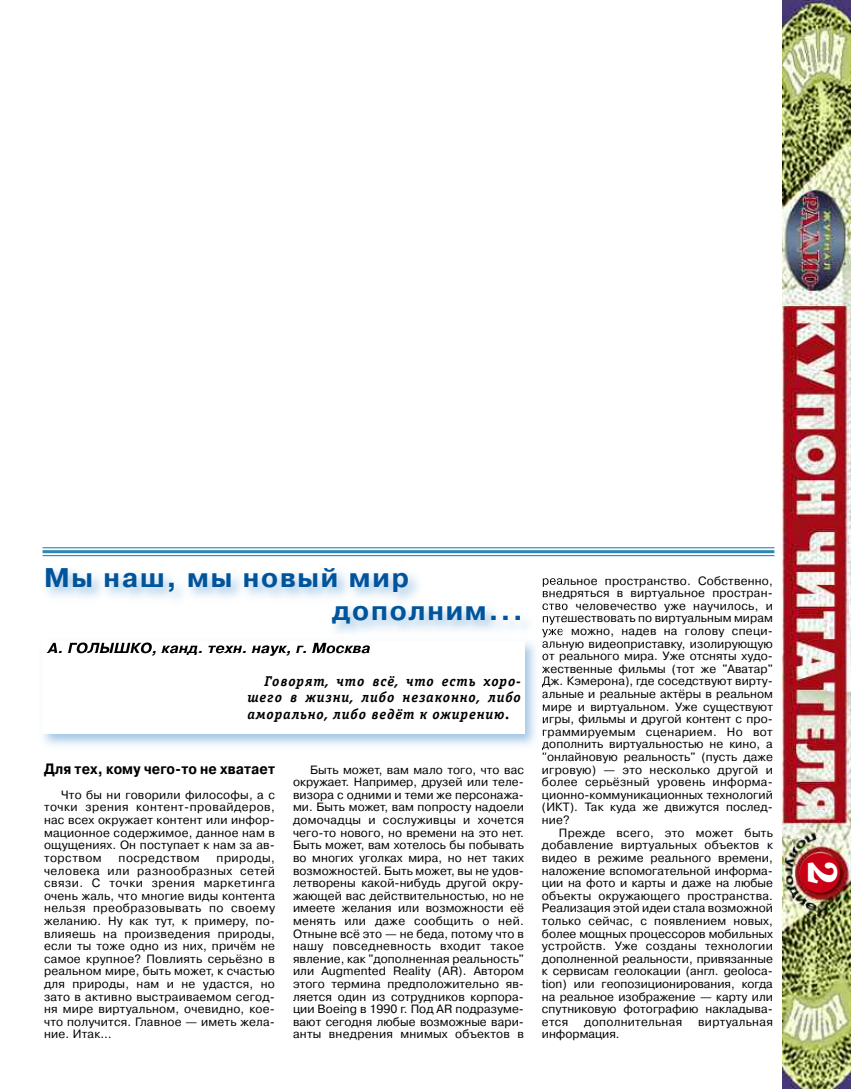
<style>
.page{position:relative;width:851px;height:1089px;background:#fff}
.page>*{position:absolute;margin:0;border:0;box-sizing:border-box;transform-origin:0 0}
.t1{font:600 42px "Bookman C";color:#fff;scale:.85 1}
.t2{font:700 27px/33px "Pragmatica C";letter-spacing:.065em;color:#00549c}
.t3{font:italic 700 15px "Pragmatica C";color:#000}
.t4{font:700 15px "Pragmatica C";letter-spacing:.005em;color:#000;scale:.9 1}
.t5{font:italic 700 14.25px/16.5px "Officina Serif C";letter-spacing:.055em;color:#000;text-align:justify}
.t6{font:12px/12.6px "Pragmatica C";letter-spacing:.015em;color:#000;text-align:justify}
.t7{font:12px "Pragmatica C";letter-spacing:.04em;color:#000}
</style>
<div class="page">
<img style="left:782px;top:0;width:68px;height:1089px">
<div style="left:799px;top:853px;width:40px;height:40px;background:#ca0016;border-radius:50%"></div>
<hr style="left:43px;top:547px;width:731px;height:1px;background:#2b88b3">
<hr style="left:43px;top:550px;width:731px;height:3px;background:#2b88b3">
<hr style="left:43px;top:555px;width:731px;height:1px;background:#2b88b3">
<img style="left:43px;top:651px;width:493px;height:95px">
<div style="left:43px;top:641px;width:481px;height:92px;background:#fff"></div>
<img style="left:542px;top:578px;width:20px;height:9px">
<img style="left:542px;top:591px;width:20px;height:7px">
<img style="left:542px;top:603px;width:20px;height:7px">
<img style="left:542px;top:616px;width:20px;height:8px">
<img style="left:542px;top:628px;width:20px;height:9px">
<img style="left:544px;top:641px;width:18px;height:7px">
<svg style="left:542px;top:634px;width:2px;height:119px"></svg>
<img style="left:269px;top:642px;width:101px;height:9px">
<img style="left:48px;top:642px;width:221px;height:9px">
<h2 class="t2" style="left:332px;top:561px;width:192px;text-indent:-288px">Мы наш, мы новый мир дополним...</h2>
<p class="t3" style="left:48px;top:639px;width:324px">А. ГОЛЫШКО, канд. техн. наук, г. Москва</p>
<p class="t5" style="left:247px;top:672px;width:275px;text-indent:17px">Говорят, что всё, что есть хоро&shy;шего в жизни, либо незаконно, либо аморально, либо ведёт к ожирению.</p>
<p class="t4" style="left:44px;top:760px;width:258px">Для тех, кому чего-то не хватает</p>
<p class="t6" style="left:44px;top:788px;width:232px;text-indent:17px">Что бы ни говорили философы, а с точки зрения контент-провайдеров, нас всех окружает контент или инфор&shy;мационное содержимое, данное нам в ощущениях. Он поступает к нам за ав&shy;торством</p>
<p class="t6" style="left:44px;top:851px;width:232px;text-indent:172px">природы, человека или разнообразных сетей связи. С точки зрения маркетинга очень жаль, что многие виды контента нельзя преобразовывать по своему желанию. Ну как тут, к примеру, по&shy;влияешь на произведения природы, если ты тоже одно из них, причём не самое крупное? Повлиять серьёзно в реальном мире, быть может, к счастью для природы, нам и не удастся, но зато в активно выстраиваемом сегод&shy;ня мире виртуальном, очевидно, кое&shy;что получится. Главное — иметь жела&shy;ние. Итак…</p>
<p class="t7" style="left:119px;top:850px;width:83px">посредством</p>
<p class="t6" style="left:293px;top:763px;width:232px;text-indent:17px">Быть может, вам мало того, что вас окружает. Например, друзей или теле&shy;визора с одними и теми же персонажа&shy;ми. Быть может, вам попросту надоели домочадцы и сослуживцы и хочется чего-то нового, но времени на это нет.<br>Быть может, вам хотелось бы побывать во многих уголках мира, но нет таких возможностей. Быть может, вы не удов&shy;летворены какой-нибудь другой окру&shy;жающей вас действительностью, но не имеете желания или возможности её менять или даже сообщить о ней.<br>Отныне всё это — не беда, потому что в нашу повседневность входит такое явление, как "дополненная реальность" или Augmented Reality (AR). Автором этого термина предположительно яв&shy;ляется один из сотрудников корпора&shy;ции Boeing в 1990 г. Под AR подразуме&shy;вают сегодня любые возможные вари&shy;анты внедрения мнимых объектов в</p>
<p class="t6" style="left:542px;top:574px;width:232px">реальное пространство. Собственно, внедряться в виртуальное простран&shy;ство человечество уже научилось, и путешествовать по виртуальным мирам уже можно, надев на голову специ&shy;альную видеоприставку, изолирующую от реального мира. Уже отсняты худо&shy;жественные фильмы (тот же "Аватар" Дж. Кэмерона), где соседствуют вирту&shy;альные и реальные актёры в реальном мире и виртуальном. Уже существуют игры, фильмы и другой контент с про&shy;граммируемым сценарием. Но вот дополнить виртуальностью не кино, а "онлайновую реальность" (пусть даже игровую) — это несколько другой и более серьёзный уровень информа&shy;ционно-коммуникационных технологий (ИКТ). Так куда же движутся послед&shy;ние?</p>
<p class="t6" style="left:542px;top:826px;width:232px;text-indent:17px">Прежде всего, это может быть добавление виртуальных объектов к видео в режиме реального времени, наложение вспомогательной информа&shy;ции на фото и карты и даже на любые объекты окружающего пространства.<br>Реализация этой идеи стала возможной только сейчас, с появлением новых, более мощных процессоров мобильных устройств. Уже созданы технологии дополненной реальности, привязанные к сервисам геолокации (англ. geoloca&shy;tion) или геопозиционирования, когда на реальное изображение — карту или спутниковую фотографию накладыва&shy;ется</p>
<p class="t6" style="left:584px;top:1015px;width:99px">дополнительная</p>
<p class="t6" style="left:698px;top:1015px;width:76px">виртуальная</p>
<p class="t6" style="left:542px;top:1027px;width:79px">информация.</p>
<h1 class="t1" style="left:847px;top:860px;width:29px;rotate:90deg">2</h1>
</div>
